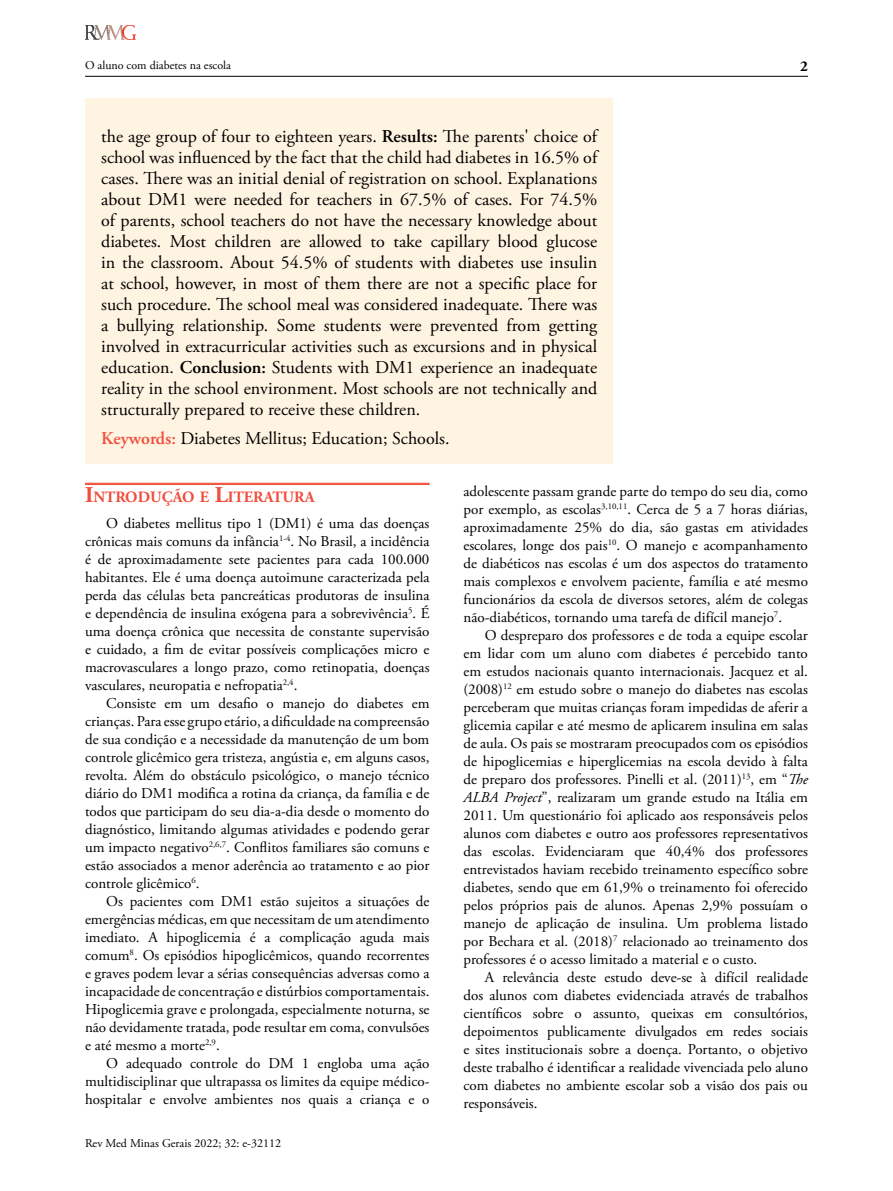
<style>
.page{position:relative;width:893px;height:1191px;background:#fff}
.page>*{position:absolute;margin:0;border:0;box-sizing:border-box;transform-origin:0 0}
.t1{font:18px/21px "Adobe Garamond Pro";color:#000;text-align:justify}
.t2{font:700 15.75px "Adobe Garamond Pro";color:#f04e3d}
.t3{font:15px/18px "Adobe Garamond Pro";color:#000;text-align:justify}
.t4{font:700 15px "Adobe Garamond Pro";color:#000}
.t5{font:12px "Adobe Garamond Pro";color:#000101}
.t6{font:12px "Adobe Garamond Pro";color:#000}
.s1{font-weight:600}
.s2{font-weight:600;color:#f04e3d}
.s3{font-size:22.5px}
.s4{font-style:italic}
</style>
<div class="page">
<hr style="left:85px;top:76px;width:723px;height:1px;background:#000">
<img style="left:85px;top:26px;width:51px;height:14px">
<hr style="left:85px;top:483px;width:344px;height:1px;background:#f04e3d">
<hr style="left:85px;top:484px;width:344px;height:1px;background:#f04e3d">
<div style="left:85px;top:98px;width:527px;height:365px;background:#fff3e1"></div>
<p class="t6" style="left:85px;top:58px;width:148px">O aluno com diabetes na escola</p>
<p class="t1" style="left:101px;top:126px;width:498px">the age group of four to eighteen years. <span class="s1">Results:</span> The parents' choice of school was influenced by the fact that the child had diabetes in 16.5% of cases. There was an initial denial of registration on school. Explanations about DM1 were needed for teachers in 67.5% of cases. For 74.5% of parents, school teachers do not have the necessary knowledge about diabetes. Most children are allowed to take capillary blood glucose in the classroom. About 54.5% of students with diabetes use insulin at school, however, in most of them there are not a specific place for such procedure. The school meal was considered inadequate. There was a bullying relationship. Some students were prevented from getting involved in extracurricular activities such as excursions and in physical education. <span class="s1">Conclusion:</span> Students with DM1 experience an inadequate reality in the school environment. Most schools are not technically and structurally prepared to receive these children.</p>
<p class="t1" style="left:101px;top:428px;width:350px"><span class="s2">Keywords:</span> Diabetes Mellitus; Education; Schools.</p>
<p class="t4" style="left:800px;top:58px;width:9px">2</p>
<p class="t2" style="left:85px;top:487px;width:231px"><span class="s3">I</span>NTRODUÇÃO E <span class="s3">L</span>ITERATURA</p>
<p class="t3" style="left:85px;top:515px;width:346px;text-indent:21px">O diabetes mellitus tipo 1 (DM1) é uma das doenças crônicas mais comuns da infância<sup>1-4</sup>. No Brasil, a incidência é de aproximadamente sete pacientes para cada 100.000 habitantes. Ele é uma doença autoimune caracterizada pela perda das células beta pancreáticas produtoras de insulina e dependência de insulina exógena para a sobrevivência<sup>5</sup>. É uma doença crônica que necessita de constante supervisão e cuidado, a fim de evitar possíveis complicações micro e macrovasculares a longo prazo, como retinopatia, doenças vasculares, neuropatia e nefropatia<sup>2,4</sup>.</p>
<p class="t3" style="left:85px;top:695px;width:346px;text-indent:21px">Consiste em um desafio o manejo do diabetes em crianças. Para esse grupo etário, a dificuldade na compreensão de sua condição e a necessidade da manutenção de um bom controle glicêmico gera tristeza, angústia e, em alguns casos, revolta. Além do obstáculo psicológico, o manejo técnico diário do DM1 modifica a rotina da criança, da família e de todos que participam do seu dia-a-dia desde o momento do diagnóstico, limitando algumas atividades e podendo gerar um impacto negativo<sup>2,6,7</sup>. Conflitos familiares são comuns e estão associados a menor aderência ao tratamento e ao pior controle glicêmico<sup>6</sup>.</p>
<p class="t3" style="left:85px;top:893px;width:346px;text-indent:21px">Os pacientes com DM1 estão sujeitos a situações de emergências médicas, em que necessitam de um atendimento imediato. A hipoglicemia é a complicação aguda mais comum<sup>8</sup>. Os episódios hipoglicêmicos, quando recorrentes e graves podem levar a sérias consequências adversas como a incapacidade de concentração e distúrbios comportamentais.<br>Hipoglicemia grave e prolongada, especialmente noturna, se não devidamente tratada, pode resultar em coma, convulsões e até mesmo a morte<sup>2,9</sup>.</p>
<p class="t3" style="left:85px;top:1055px;width:346px;text-indent:21px">O adequado controle do DM 1 engloba uma ação multidisciplinar que ultrapassa os limites da equipe médico&shy;hospitalar e envolve ambientes nos quais a criança e o</p>
<p class="t5" style="left:85px;top:1135px;width:197px">Rev Med Minas Gerais 2022; 32: e-32112</p>
<p class="t3" style="left:463px;top:483px;width:346px">adolescente passam grande parte do tempo do seu dia, como por exemplo, as escolas<sup>3,10,11</sup>. Cerca de 5 a 7 horas diárias, aproximadamente 25% do dia, são gastas em atividades escolares, longe dos pais<sup>10</sup>. O manejo e acompanhamento de diabéticos nas escolas é um dos aspectos do tratamento mais complexos e envolvem paciente, família e até mesmo funcionários da escola de diversos setores, além de colegas não-diabéticos, tornando uma tarefa de difícil manejo<sup>7</sup>.</p>
<p class="t3" style="left:463px;top:627px;width:346px;text-indent:21px">O despreparo dos professores e de toda a equipe escolar em lidar com um aluno com diabetes é percebido tanto em estudos nacionais quanto internacionais. Jacquez et al. (2008)<sup>12</sup> em estudo sobre o manejo do diabetes nas escolas perceberam que muitas crianças foram impedidas de aferir a glicemia capilar e até mesmo de aplicarem insulina em salas de aula. Os pais se mostraram preocupados com os episódios de hipoglicemias e hiperglicemias na escola devido à falta de preparo dos professores. Pinelli et al. (2011)<sup>13</sup>, em “<span class="s4">The ALBA Project</span>”, realizaram um grande estudo na Itália em 2011. Um questionário foi aplicado aos responsáveis pelos alunos com diabetes e outro aos professores representativos das escolas. Evidenciaram que 40,4% dos professores entrevistados haviam recebido treinamento específico sobre diabetes, sendo que em 61,9% o treinamento foi oferecido pelos próprios pais de alunos. Apenas 2,9% possuíam o manejo de aplicação de insulina. Um problema listado por Bechara et al. (2018)<sup>7</sup> relacionado ao treinamento dos professores é o acesso limitado a material e o custo.</p>
<p class="t3" style="left:463px;top:969px;width:346px;text-indent:21px">A relevância deste estudo deve-se à difícil realidade dos alunos com diabetes evidenciada através de trabalhos científicos sobre o assunto, queixas em consultórios, depoimentos publicamente divulgados em redes sociais e sites institucionais sobre a doença. Portanto, o objetivo deste trabalho é identificar a realidade vivenciada pelo aluno com diabetes no ambiente escolar sob a visão dos pais ou responsáveis.</p>
</div>
